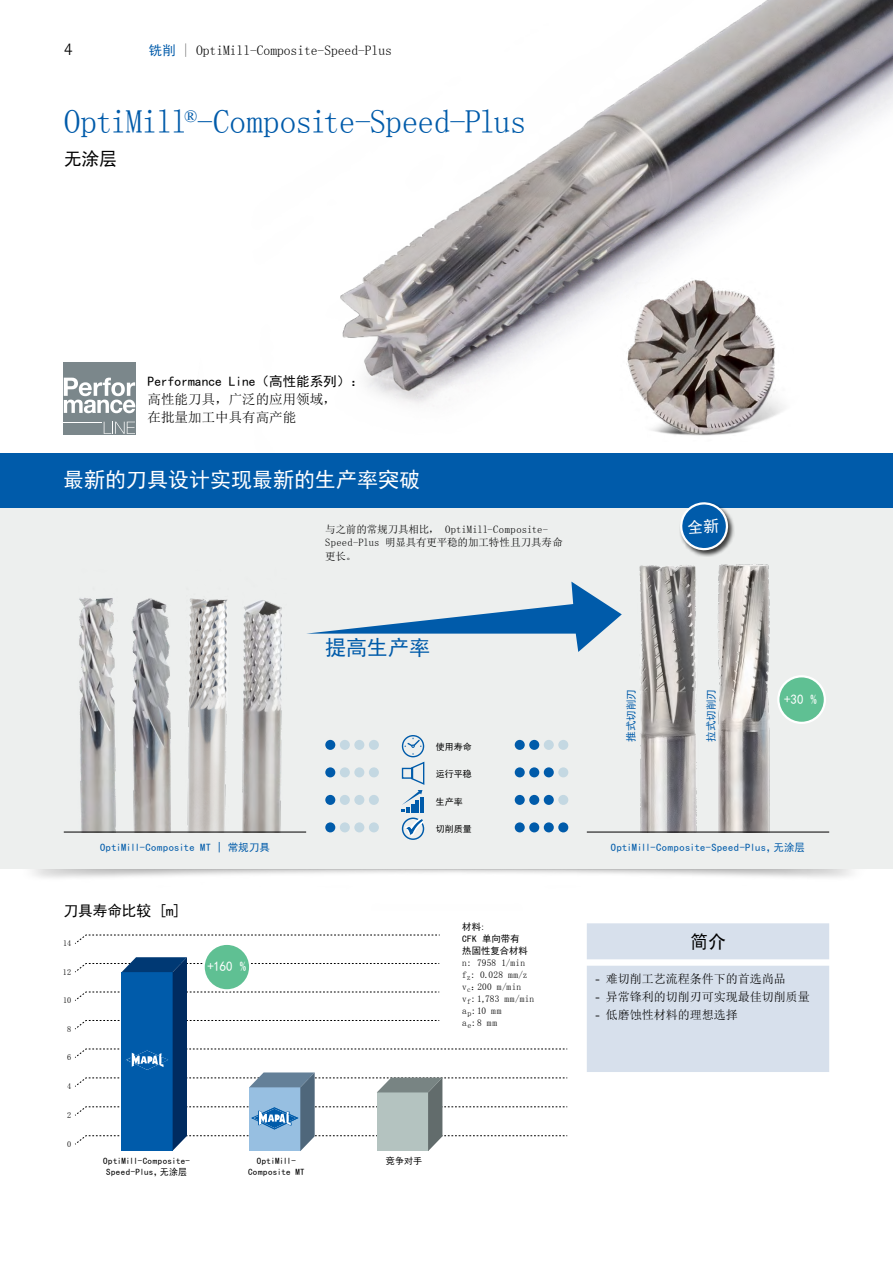
<style>
.page{position:relative;width:893px;height:1263px;background:#fff}
.page>*{position:absolute;margin:0;border:0;box-sizing:border-box;transform-origin:0 0}
.t1{font:33px "Sim Sun";letter-spacing:-.02em;color:#005baa}
.t2{font:21px "Sim Hei";color:#fff}
.t3{font:21px "Sim Hei";color:#005baa}
.t4{font:18px "Sim Hei";color:#000}
.t5{font:300 18px "Rotis Sans Serif W1 G";color:#000}
.t6{font:15px "Sim Hei";color:#000}
.t7{font:13.5px/18px "Sim Sun";color:#000}
.t8{font:13.5px "Sim Hei";color:#000}
.t9{font:13.5px "Sim Hei";color:#fff;scale:.96 1}
.t10{font:12px "Sim Sun";color:#000}
.t11{font:10.5px "Sim Hei";letter-spacing:.015em;color:#005baa}
.t12{font:10.5px/13.5px "Sim Sun";color:#000}
.t13{font:9.3px/12px "Sim Sun";letter-spacing:.025em;color:#000}
.t14{font:9.3px/12px "Sim Hei";letter-spacing:.01em;color:#000}
.t15{font:9px/10.5px "Sim Hei";letter-spacing:.025em;color:#000;text-align:center}
.t16{font:9px "Sim Hei";color:#000}
.t17{font:8.25px "Sim Sun";color:#000}
.s1{font-family:"Sim Hei";color:#005baa}
.s2{font-family:"Rotis Sans Serif W1 G"}
</style>
<div class="page">
<hr style="left:892px;top:868px;width:1px;height:395px;background:#edefee">
<div style="left:0;top:507px;width:893px;height:361px;background:#edefee"></div>
<img style="left:77px;top:598px;width:40px;height:234px">
<img style="left:129px;top:598px;width:42px;height:234px">
<img style="left:185px;top:598px;width:44px;height:234px">
<img style="left:241px;top:600px;width:45px;height:232px">
<img style="left:711px;top:564px;width:64px;height:268px">
<img style="left:634px;top:565px;width:67px;height:267px">
<hr style="left:587px;top:832px;width:242px;height:1px;background:#000">
<hr style="left:64px;top:832px;width:242px;height:1px;background:#000">
<div style="left:64px;top:362px;width:72px;height:73px;background:#7b878b"></div>
<svg style="left:104px;top:422px;width:23px;height:12px"></svg>
<hr style="left:64px;top:422px;width:38px;height:1px;background:#fff">
<svg style="left:64px;top:378px;width:63px;height:35px"></svg>
<div style="left:0;top:453px;width:893px;height:54px;background:#005baa"></div>
<svg style="left:75px;top:934px;width:365px;height:10px"></svg>
<div style="left:204px;top:944px;width:46px;height:46px;background:#5fc093;border-radius:50%"></div>
<div style="left:202px;top:943px;width:49px;height:48px;border:2px solid #fff;border-radius:50%"></div>
<div style="left:778px;top:676px;width:47px;height:47px;background:#5fc093;border-radius:50%"></div>
<div style="left:777px;top:675px;width:49px;height:49px;border:2px solid #fff;border-radius:50%"></div>
<svg style="left:75px;top:957px;width:493px;height:194px"></svg>
<img style="left:127px;top:0;width:766px;height:436px">
<div style="left:679px;top:501px;width:56px;height:56px;background:#000;opacity:.75"></div>
<div style="left:325px;top:740px;width:10px;height:10px;background:#005baa;border-radius:50%"></div>
<div style="left:340px;top:740px;width:10px;height:10px;background:#c4d8e2;border-radius:50%"></div>
<div style="left:354px;top:740px;width:10px;height:10px;background:#c4d8e2;border-radius:50%"></div>
<div style="left:369px;top:740px;width:10px;height:10px;background:#c4d8e2;border-radius:50%"></div>
<div style="left:515px;top:740px;width:10px;height:10px;background:#005baa;border-radius:50%"></div>
<div style="left:529px;top:740px;width:10px;height:10px;background:#005baa;border-radius:50%"></div>
<div style="left:544px;top:740px;width:10px;height:10px;background:#c4d8e2;border-radius:50%"></div>
<div style="left:558px;top:740px;width:10px;height:10px;background:#c4d8e2;border-radius:50%"></div>
<div style="left:325px;top:767px;width:10px;height:10px;background:#005baa;border-radius:50%"></div>
<div style="left:340px;top:767px;width:10px;height:10px;background:#c4d8e2;border-radius:50%"></div>
<div style="left:354px;top:767px;width:10px;height:10px;background:#c4d8e2;border-radius:50%"></div>
<div style="left:369px;top:767px;width:10px;height:10px;background:#c4d8e2;border-radius:50%"></div>
<div style="left:515px;top:767px;width:10px;height:10px;background:#005baa;border-radius:50%"></div>
<div style="left:529px;top:767px;width:10px;height:10px;background:#005baa;border-radius:50%"></div>
<div style="left:544px;top:767px;width:10px;height:10px;background:#005baa;border-radius:50%"></div>
<div style="left:558px;top:767px;width:10px;height:10px;background:#c4d8e2;border-radius:50%"></div>
<div style="left:325px;top:795px;width:10px;height:10px;background:#005baa;border-radius:50%"></div>
<div style="left:340px;top:795px;width:10px;height:10px;background:#c4d8e2;border-radius:50%"></div>
<div style="left:354px;top:795px;width:10px;height:10px;background:#c4d8e2;border-radius:50%"></div>
<div style="left:369px;top:795px;width:10px;height:10px;background:#c4d8e2;border-radius:50%"></div>
<div style="left:515px;top:795px;width:10px;height:10px;background:#005baa;border-radius:50%"></div>
<div style="left:529px;top:795px;width:10px;height:10px;background:#005baa;border-radius:50%"></div>
<div style="left:544px;top:795px;width:10px;height:10px;background:#005baa;border-radius:50%"></div>
<div style="left:558px;top:795px;width:10px;height:10px;background:#c4d8e2;border-radius:50%"></div>
<div style="left:325px;top:822px;width:10px;height:10px;background:#005baa;border-radius:50%"></div>
<div style="left:340px;top:822px;width:10px;height:10px;background:#c4d8e2;border-radius:50%"></div>
<div style="left:354px;top:822px;width:10px;height:10px;background:#c4d8e2;border-radius:50%"></div>
<div style="left:369px;top:822px;width:10px;height:10px;background:#c4d8e2;border-radius:50%"></div>
<div style="left:402px;top:817px;width:22px;height:23px;border:1px solid #005baa;border-radius:50%"></div>
<svg style="left:401px;top:735px;width:24px;height:104px"></svg>
<div style="left:515px;top:822px;width:10px;height:10px;background:#005baa;border-radius:50%"></div>
<div style="left:529px;top:822px;width:10px;height:10px;background:#005baa;border-radius:50%"></div>
<div style="left:544px;top:822px;width:10px;height:10px;background:#005baa;border-radius:50%"></div>
<div style="left:558px;top:822px;width:10px;height:10px;background:#005baa;border-radius:50%"></div>
<div style="left:587px;top:923px;width:242px;height:149px;background:#d7e0ec"></div>
<svg style="left:307px;top:582px;width:315px;height:70px"></svg>
<svg style="left:680px;top:502px;width:48px;height:49px"></svg>
<h3 class="t5" style="left:64px;top:39px;width:10px">4</h3>
<p class="t7" style="left:149px;top:41px;width:244px"><span class="s1">铣削</span> | OptiMill-Composite-Speed-Plus</p>
<h1 class="t1" style="left:64px;top:105px;width:464px">OptiMill<sup>®</sup>-Composite-Speed-Plus</h1>
<h3 class="t4" style="left:64px;top:149px;width:55px">无涂层</h3>
<p class="t8" style="left:148px;top:374px;width:218px">Performance Line（高性能系列）：</p>
<p class="t7" style="left:148px;top:390px;width:191px">高性能刀具，广泛的应用领域，在批量加工中具有高产能</p>
<h2 class="t2" style="left:63px;top:469px;width:359px">最新的刀具设计实现最新的生产率突破</h2>
<p class="t12" style="left:325px;top:522px;width:239px">与之前的常规刀具相比， OptiMill-Composite-<br>Speed-Plus 明显具有更平稳的加工特性且刀具寿命更长。</p>
<h2 class="t3" style="left:325px;top:637px;width:106px">提高生产率</h2>
<p class="t16" style="left:436px;top:742px;width:37px">使用寿命</p>
<p class="t16" style="left:436px;top:770px;width:37px">运行平稳</p>
<p class="t16" style="left:436px;top:797px;width:28px">生产率</p>
<p class="t16" style="left:436px;top:825px;width:37px">切削质量</p>
<p class="t11" style="left:626px;top:742px;width:54px;rotate:-90deg">推式切削刃</p>
<p class="t11" style="left:706px;top:742px;width:54px;rotate:-90deg">拉式切削刃</p>
<p class="t9" style="left:784px;top:692px;width:36px">+30 %</p>
<p class="t11" style="left:100px;top:841px;width:171px">OptiMill-Composite MT | 常规刀具</p>
<p class="t11" style="left:611px;top:841px;width:196px">OptiMill-Composite-Speed-Plus，无涂层</p>
<h3 class="t6" style="left:64px;top:903px;width:118px">刀具寿命比较 [m]</h3>
<p class="t17" style="left:63px;top:939px;width:9px">14</p>
<p class="t17" style="left:63px;top:968px;width:10px">12</p>
<p class="t17" style="left:63px;top:996px;width:9px">10</p>
<p class="t17" style="left:67px;top:1025px;width:6px">8</p>
<p class="t17" style="left:67px;top:1053px;width:6px">6</p>
<p class="t17" style="left:67px;top:1082px;width:6px">4</p>
<p class="t17" style="left:67px;top:1111px;width:6px">2</p>
<p class="t17" style="left:67px;top:1140px;width:6px">0</p>
<p class="t9" style="left:207px;top:959px;width:42px">+160 %</p>
<p class="t15" style="left:103px;top:1156px;width:88px">OptiMill-Composite-<br>Speed-Plus，无涂层</p>
<p class="t16" style="left:386px;top:1156px;width:38px">竞争对手</p>
<p class="t15" style="left:248px;top:1156px;width:58px">OptiMill-<br>Composite MT</p>
<p class="t14" style="left:462px;top:921px;width:67px">材料:<br>CFK 单向带有热固性复合材料</p>
<p class="t13" style="left:462px;top:957px;width:74px">n: 7958 1/min f<sub>z</sub>: 0.028 mm/z v<sub>c</sub>：200 m/min v<sub>f</sub>: 1,783 mm/min a<sub>p</sub>:10 mm<br>a<sub>e</sub>:8 mm</p>
<h3 class="t4" style="left:690px;top:932px;width:37px">简介</h3>
<p class="t10" style="left:595px;top:972px;width:192px"><span class="s2">-</span> 难切削工艺流程条件下的首选尚品</p>
<p class="t10" style="left:595px;top:991px;width:216px"><span class="s2">-</span> 异常锋利的切削刃可实现最佳切削质量</p>
<p class="t10" style="left:595px;top:1009px;width:144px"><span class="s2">-</span> 低磨蚀性材料的理想选择</p>
</div>
